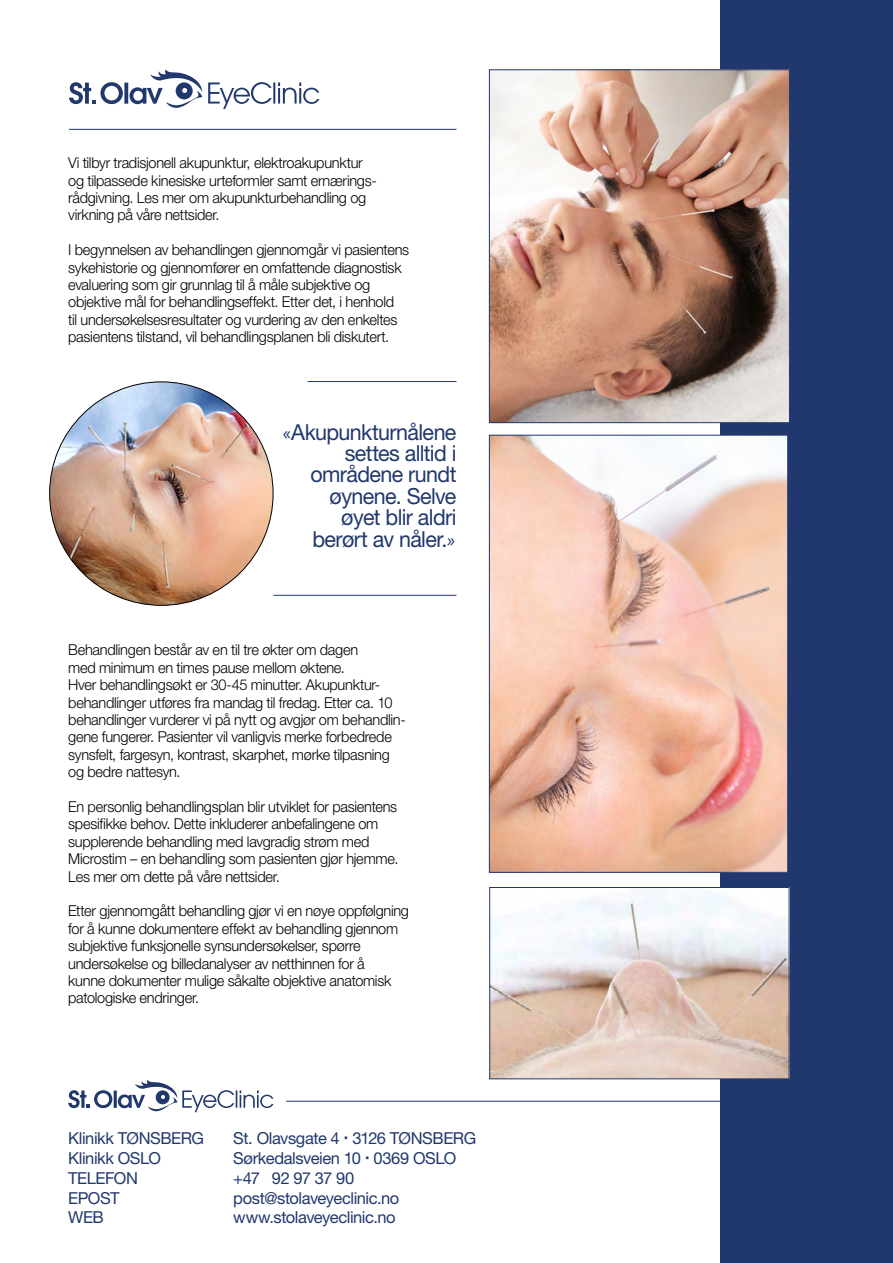
<style>
.page{position:relative;width:893px;height:1263px;background:#fff}
.page>*{position:absolute;margin:0;border:0;box-sizing:border-box;transform-origin:0 0}
.t1{font:22.2px/21.5px "Helvetica Neue LT Pro";letter-spacing:-.03em;color:#21386e;text-align:right}
.t2{font:16.5px "Helvetica Neue LT Pro";letter-spacing:-.025em;color:#21386e}
.t3{font:300 15px/17.4px "Helvetica Neue LT Pro";letter-spacing:-.02em;color:#000}
.s1{font-family:"Korinna IT Cby BT"}
.s2{font-family:"Korinna IT Cby BT";font-style:italic}
</style>
<div class="page">
<svg style="left:68px;top:1080px;width:205px;height:32px"></svg>
<div style="left:721px;top:0;width:172px;height:1263px;background:#21386e"></div>
<svg style="left:208px;top:82px;width:111px;height:27px"></svg>
<svg style="left:69px;top:70px;width:133px;height:38px"></svg>
<hr style="left:69px;top:129px;width:387px;height:1px;background:#21386e">
<hr style="left:286px;top:1101px;width:435px;height:1px;background:#21386e">
<img style="left:50px;top:382px;width:223px;height:223px;border-radius:112px">
<hr style="left:308px;top:381px;width:148px;height:1px;background:#21386e">
<hr style="left:273px;top:595px;width:183px;height:1px;background:#21386e">
<img style="left:492px;top:889px;width:295px;height:188px">
<div style="left:490px;top:887px;width:299px;height:192px;border:1px solid #21386e"></div>
<img style="left:491px;top:72px;width:296px;height:349px">
<div style="left:489px;top:70px;width:300px;height:353px;border:1px solid #21386e"></div>
<img style="left:491px;top:437px;width:295px;height:433px">
<div style="left:489px;top:435px;width:299px;height:437px;border:1px solid #21386e"></div>
<p class="t3" style="left:68px;top:154px;width:310px">Vi tilbyr tradisjonell akupunktur, elektroakupunktur og tilpassede kinesiske urteformler samt ernærings&shy;rådgivning. Les mer om akupunkturbehandling og virkning på våre nettsider.</p>
<p class="t3" style="left:68px;top:241px;width:342px">I begynnelsen av behandlingen gjennomgår vi pasientens sykehistorie og gjennomfører en omfattende diagnostisk evaluering som gir grunnlag til å måle subjektive og objektive mål for behandlingseffekt. Etter det, i henhold<br>til undersøkelsesresultater og vurdering av den enkeltes pasientens tilstand, vil behandlingsplanen bli diskutert.</p>
<h1 class="t1" style="left:282px;top:421px;width:176px"><span class="s1">«</span>Akupunkturnålene settes alltid i områdene rundt øynene. Selve<br>øyet blir aldri berørt av nåler.<span class="s2">»</span></h1>
<p class="t3" style="left:68px;top:641px;width:339px">Behandlingen består av en til tre økter om dagen<br>med minimum en times pause mellom øktene.<br>Hver behandlingsøkt er 30-45 minutter. Akupunktur&shy;behandlinger utføres fra mandag til fredag. Etter ca. 10 behandlinger vurderer vi på nytt og avgjør om behandlin&shy;gene fungerer. Pasienter vil vanligvis merke forbedrede synsfelt, fargesyn, kontrast, skarphet, mørke tilpasning og bedre nattesyn.</p>
<p class="t3" style="left:68px;top:798px;width:332px">En personlig behandlingsplan blir utviklet for pasientens spesifikke behov. Dette inkluderer anbefalingene om supplerende behandling med lavgradig strøm med Microstim – en behandling som pasienten gjør hjemme.<br>Les mer om dette på våre nettsider.</p>
<p class="t3" style="left:68px;top:902px;width:342px">Etter gjennomgått behandling gjør vi en nøye oppfølgning for å kunne dokumentere effekt av behandling gjennom subjektive funksjonelle synsundersøkelser, spørre undersøkelse og billedanalyser av netthinnen for å<br>kunne dokumenter mulige såkalte objektive anatomisk patologiske endringer.</p>
<p class="t2" style="left:68px;top:1128px;width:137px">Klinikk TØNSBERG</p>
<p class="t2" style="left:233px;top:1128px;width:244px">St. Olavsgate 4 3126 TØNSBERG</p>
<p class="t2" style="left:68px;top:1148px;width:94px">Klinikk OSLO</p>
<p class="t2" style="left:233px;top:1148px;width:225px">Sørkedalsveien 10 0369 OSLO</p>
<p class="t2" style="left:68px;top:1168px;width:71px">TELEFON</p>
<p class="t2" style="left:233px;top:1168px;width:122px">+47 92 97 37 90</p>
<p class="t2" style="left:68px;top:1188px;width:53px">EPOST</p>
<p class="t2" style="left:233px;top:1188px;width:168px">post@stolaveyeclinic.no</p>
<p class="t2" style="left:68px;top:1208px;width:37px">WEB</p>
<p class="t2" style="left:233px;top:1208px;width:164px">www.stolaveyeclinic.no</p>
</div>
